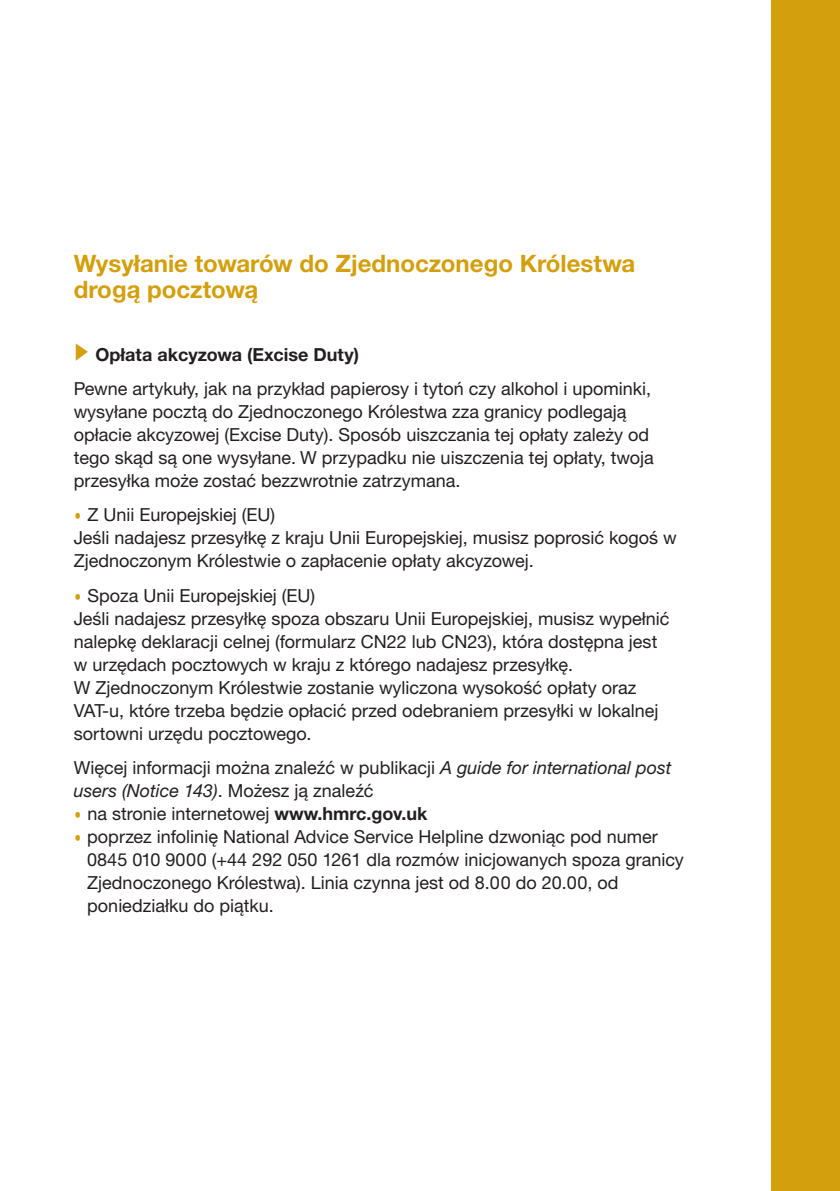
<style>
.page{position:relative;width:840px;height:1191px;background:#fff}
.page>*{position:absolute;margin:0;border:0;box-sizing:border-box;transform-origin:0 0}
.t1{font:700 24px/26px "Helvetica Neue CE";color:#d49f0c}
.t2{font:18px/23px "Helvetica Neue CE";color:#231f20}
.t3{font:700 18px "Helvetica Neue CE";color:#231f20}
.s1{font-family:"IR Modena";color:#d49f0c}
.s2{font-style:italic}
.s3{font-weight:700}
</style>
<div class="page">
<div style="left:771px;top:0;width:68px;height:1191px;background:#d49f0c"></div>
<svg style="left:76px;top:343px;width:12px;height:18px"></svg>
<h1 class="t1" style="left:74px;top:253px;width:562px">Wysyłanie towarów do Zjednoczonego Królestwa drogą pocztową</h1>
<p class="t3" style="left:95px;top:348px;width:265px">Opłata akcyzowa (Excise Duty)</p>
<p class="t2" style="left:74px;top:379px;width:581px">Pewne artykuły, jak na przykład papierosy i tytoń czy alkohol i upominki, wysyłane pocztą do Zjednoczonego Królestwa zza granicy podlegają opłacie akcyzowej (Excise Duty). Sposób uiszczania tej opłaty zależy od tego skąd są one wysyłane. W przypadku nie uiszczenia tej opłaty, twoja przesyłka może zostać bezzwrotnie zatrzymana.</p>
<p class="t2" style="left:74px;top:505px;width:604px"><span class="s1">•</span> Z Unii Europejskiej (EU)<br>Jeśli nadajesz przesyłkę z kraju Unii Europejskiej, musisz poprosić kogoś w<br>Zjednoczonym Królestwie o zapłacenie opłaty akcyzowej.</p>
<p class="t2" style="left:74px;top:585px;width:597px"><span class="s1">•</span> Spoza Unii Europejskiej (EU)<br>Jeśli nadajesz przesyłkę spoza obszaru Unii Europejskiej, musisz wypełnić nalepkę deklaracji celnej (formularz CN22 lub CN23), która dostępna jest w urzędach pocztowych w kraju z którego nadajesz przesyłkę.<br>W Zjednoczonym Królestwie zostanie wyliczona wysokość opłaty oraz VAT-u, które trzeba będzie opłacić przed odebraniem przesyłki w lokalnej sortowni urzędu pocztowego.</p>
<p class="t2" style="left:74px;top:758px;width:599px">Więcej informacji można znaleźć w publikacji <span class="s2">A guide for international post users (Notice 143)</span>. Możesz ją znaleźć</p>
<p class="t2" style="left:74px;top:804px;width:355px"><span class="s1">•</span> na stronie internetowej <span class="s3">www.hmrc.gov.uk</span></p>
<p class="t2" style="left:87px;top:827px;width:597px;text-indent:-13px"><span class="s1">•</span> poprzez infolinię National Advice Service Helpline dzwoniąc pod numer 0845 010 9000 (+44 292 050 1261 dla rozmów inicjowanych spoza granicy Zjednoczonego Królestwa). Linia czynna jest od 8.00 do 20.00, od poniedziałku do piątku.</p>
</div>
